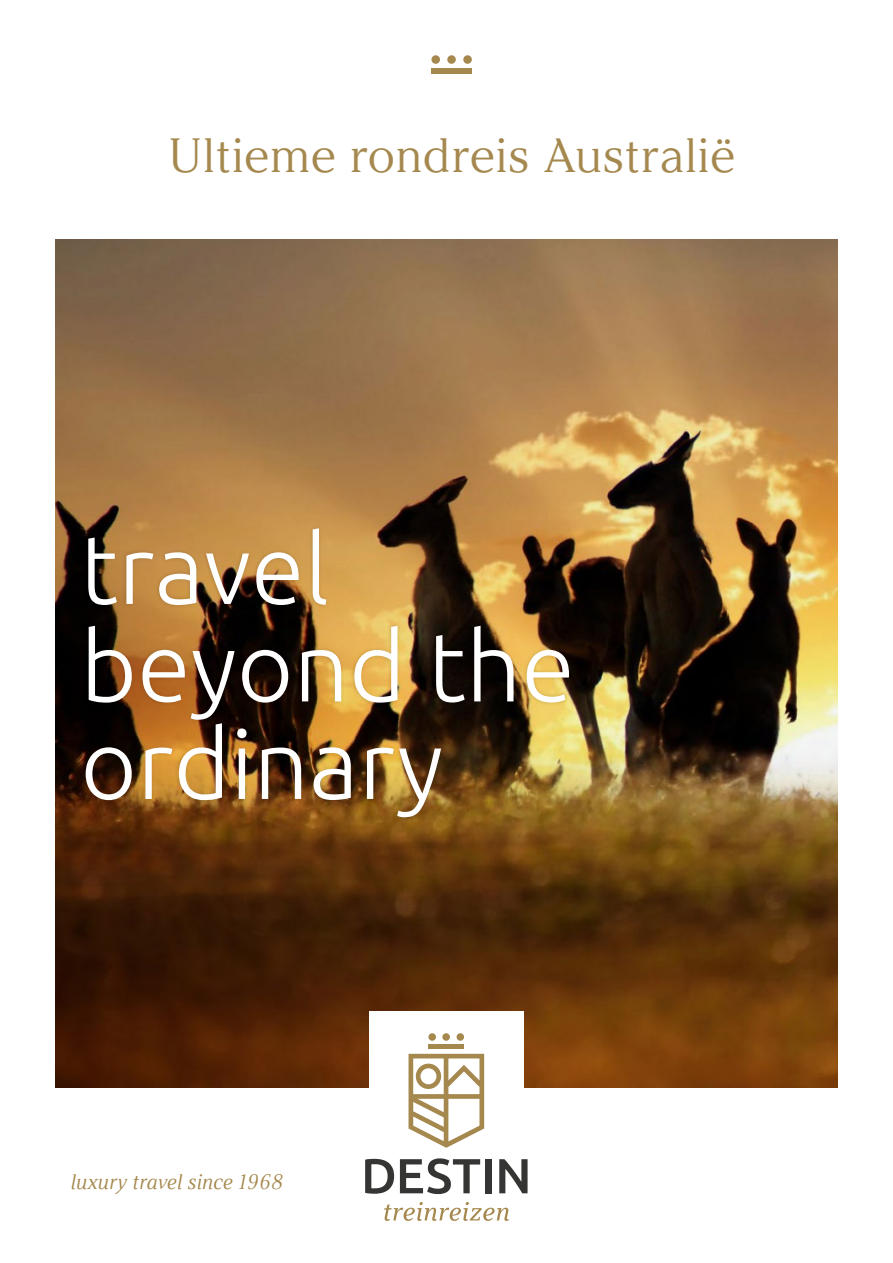
<style>
.page{position:relative;width:893px;height:1263px;background:#fff}
.page>*{position:absolute;margin:0;border:0;box-sizing:border-box;transform-origin:0 0}
.t1{font:300 97.5px/97.5px "Ubuntu";color:#fff}
.t2{font:48px "Argesta Display";color:#a5884e}
.t3{font:italic 21px "Argesta Display";color:#a5884e}
</style>
<div class="page">
<img style="left:56px;top:240px;width:782px;height:847px">
<div style="left:369px;top:1011px;width:155px;height:230px;background:#fff"></div>
<div style="left:82px;top:524px;width:491px;height:297px;background:#000;opacity:.15"></div>
<div style="left:431px;top:55px;width:9px;height:9px;background:#a5884e;border-radius:50%"></div>
<div style="left:447px;top:55px;width:9px;height:9px;background:#a5884e;border-radius:50%"></div>
<div style="left:463px;top:55px;width:9px;height:9px;background:#a5884e;border-radius:50%"></div>
<div style="left:432px;top:68px;width:40px;height:5px;background:#a5884e"></div>
<svg style="left:365px;top:1159px;width:29px;height:35px"></svg>
<svg style="left:400px;top:1158px;width:80px;height:36px"></svg>
<div style="left:485px;top:1159px;width:6px;height:34px;background:#353534"></div>
<svg style="left:499px;top:1159px;width:29px;height:34px"></svg>
<div style="left:428px;top:1033px;width:8px;height:8px;background:#a5884e;border-radius:50%"></div>
<div style="left:442px;top:1033px;width:8px;height:8px;background:#a5884e;border-radius:50%"></div>
<div style="left:457px;top:1033px;width:7px;height:8px;background:#a5884e;border-radius:50%"></div>
<div style="left:429px;top:1044px;width:35px;height:5px;background:#a5884e"></div>
<svg style="left:408px;top:1054px;width:76px;height:94px"></svg>
<svg style="left:384px;top:1202px;width:125px;height:19px"></svg>
<p class="t2" style="left:168px;top:127px;width:569px">Ultieme rondreis Australië</p>
<h1 class="t1" style="left:80px;top:518px;width:496px">travel beyond the ordinary</h1>
<p class="t3" style="left:70px;top:1169px;width:214px">luxury travel since 1968</p>
</div>
